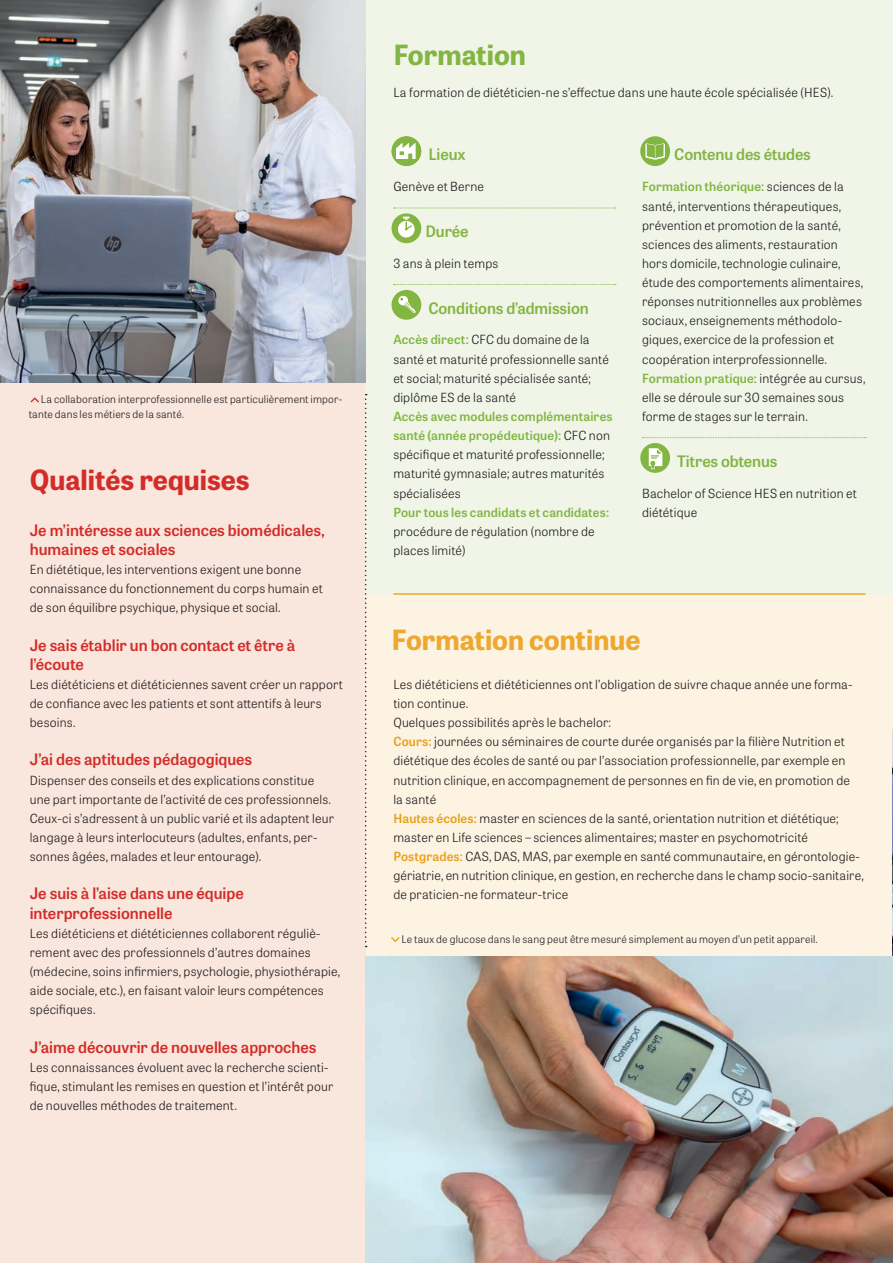
<style>
.page{position:relative;width:893px;height:1263px;background:#fff}
.page>*{position:absolute;margin:0;border:0;box-sizing:border-box;transform-origin:0 0}
.t1{font:700 27.75px "Tablet Gothic";color:#eda830}
.t2{font:700 27.75px "Tablet Gothic";color:#d32c29}
.t3{font:700 27.75px "Tablet Gothic";color:#82b542}
.t4{font:600 15.75px/19.2px "Tablet Gothic";color:#d32c29}
.t5{font:600 15.75px "Tablet Gothic";letter-spacing:-.005em;color:#82b542}
.t6{font:300 12.6px/19.2px "Tablet Gothic";letter-spacing:.015em;color:#231f20}
.t7{font:600 12.6px "Tablet Gothic";letter-spacing:.015em;color:#82b542}
.t8{font:300 10.5px/14.4px "Tablet Gothic";letter-spacing:.015em;color:#231f20}
.s1{font-weight:600;color:#82b542}
.s2{font-weight:600;color:#eaa016}
</style>
<div class="page">
<div style="left:366px;top:594px;width:527px;height:669px;background:#fcf3e3"></div>
<div style="left:0;top:0;width:366px;height:1263px;background:#f9e6dc"></div>
<div style="left:366px;top:0;width:527px;height:594px;background:#f0f5e8"></div>
<img style="left:0;top:0;width:366px;height:383px">
<svg style="left:31px;top:397px;width:8px;height:5px"></svg>
<svg style="left:365px;top:394px;width:2px;height:553px"></svg>
<img style="left:892px;top:729px;width:1px;height:262px">
<svg style="left:394px;top:208px;width:222px;height:1px"></svg>
<svg style="left:394px;top:284px;width:222px;height:1px"></svg>
<div style="left:391px;top:136px;width:30px;height:30px;background:#82b542;border-radius:50%"></div>
<svg style="left:396px;top:143px;width:20px;height:16px"></svg>
<div style="left:391px;top:213px;width:30px;height:30px;background:#82b542;border-radius:50%"></div>
<svg style="left:398px;top:217px;width:17px;height:21px"></svg>
<div style="left:391px;top:290px;width:30px;height:30px;background:#82b542;border-radius:50%"></div>
<svg style="left:398px;top:295px;width:18px;height:18px"></svg>
<svg style="left:642px;top:437px;width:224px;height:1px"></svg>
<div style="left:640px;top:136px;width:30px;height:30px;background:#82b542;border-radius:50%"></div>
<svg style="left:645px;top:143px;width:20px;height:17px"></svg>
<svg style="left:640px;top:443px;width:30px;height:30px"></svg>
<svg style="left:649px;top:448px;width:13px;height:22px"></svg>
<hr style="left:393px;top:593px;width:472px;height:2px;background:#eda830">
<img style="left:366px;top:957px;width:527px;height:306px">
<svg style="left:391px;top:937px;width:8px;height:5px"></svg>
<p class="t8" style="left:29px;top:392px;width:315px;text-indent:12px">La collaboration interprofessionnelle est particulièrement impor&shy;tante dans les métiers de la santé.</p>
<h1 class="t2" style="left:30px;top:460px;width:221px">Qualités requises</h1>
<p class="t4" style="left:30px;top:520px;width:297px">Je m’intéresse aux sciences biomédicales, humaines et sociales</p>
<p class="t6" style="left:30px;top:559px;width:294px">En diététique, les interventions exigent une bonne connaissance du fonctionnement du corps humain et de son équilibre psychique, physique et social.</p>
<p class="t4" style="left:30px;top:635px;width:267px">Je sais établir un bon contact et être à l’écoute</p>
<p class="t6" style="left:30px;top:674px;width:315px">Les diététiciens et diététiciennes savent créer un rapport de confiance avec les patients et sont attentifs à leurs besoins.</p>
<p class="t4" style="left:30px;top:749px;width:224px">J’ai des aptitudes pédagogiques</p>
<p class="t6" style="left:30px;top:770px;width:306px">Dispenser des conseils et des explications constitue une part importante de l’activité de ces professionnels.<br>Ceux-ci s’adressent à un public varié et ils adaptent leur langage à leurs interlocuteurs (adultes, enfants, per&shy;sonnes âgées, malades et leur entourage).</p>
<p class="t4" style="left:30px;top:883px;width:216px">Je suis à l’aise dans une équipe interprofessionnelle</p>
<p class="t6" style="left:30px;top:923px;width:312px">Les diététiciens et diététiciennes collaborent réguliè&shy;rement avec des professionnels d’autres domaines (médecine, soins infirmiers, psychologie, physiothérapie, aide sociale, etc.), en faisant valoir leurs compétences spécifiques.</p>
<p class="t4" style="left:30px;top:1036px;width:288px">J’aime découvrir de nouvelles approches</p>
<p class="t6" style="left:30px;top:1057px;width:305px">Les connaissances évoluent avec la recherche scienti&shy;fique, stimulant les remises en question et l’intérêt pour de nouvelles méthodes de traitement.</p>
<h1 class="t3" style="left:393px;top:36px;width:134px">Formation</h1>
<p class="t6" style="left:393px;top:83px;width:441px">La formation de diététicien-ne s’effectue dans une haute école spécialisée (HES).</p>
<p class="t5" style="left:428px;top:143px;width:39px">Lieux</p>
<p class="t6" style="left:393px;top:177px;width:92px">Genève et Berne</p>
<p class="t5" style="left:425px;top:220px;width:45px">Durée</p>
<p class="t6" style="left:393px;top:253px;width:107px">3 ans à plein temps</p>
<p class="t5" style="left:428px;top:297px;width:162px">Conditions d’admission</p>
<p class="t6" style="left:393px;top:330px;width:217px"><span class="s1">Accès direct:</span> CFC du domaine de la santé et maturité professionnelle santé et social; maturité spécialisée santé; diplôme ES de la santé</p>
<p class="t6" style="left:393px;top:406px;width:221px"><span class="s1">Accès avec modules complémentaires santé (année propédeutique):</span> CFC non spécifique et maturité professionnelle; maturité gymnasiale; autres maturités spécialisées</p>
<p class="t7" style="left:393px;top:503px;width:217px">Pour tous les candidats et candidates:</p>
<p class="t6" style="left:393px;top:521px;width:203px">procédure de régulation (nombre de places limité)</p>
<p class="t5" style="left:674px;top:143px;width:138px">Contenu des études</p>
<p class="t6" style="left:642px;top:177px;width:225px"><span class="s1">Formation théorique:</span> sciences de la santé, interventions thérapeutiques, prévention et promotion de la santé, sciences des aliments, restauration hors domicile, technologie culinaire, étude des comportements alimentaires, réponses nutritionnelles aux problèmes sociaux, enseignements méthodolo&shy;giques, exercice de la profession et coopération interprofessionnelle.<br><span class="s1">Formation pratique:</span> intégrée au cursus, elle se déroule sur 30 semaines sous forme de stages sur le terrain.</p>
<p class="t5" style="left:677px;top:450px;width:102px">Titres obtenus</p>
<p class="t6" style="left:642px;top:483px;width:216px">Bachelor of Science HES en nutrition et diététique</p>
<h1 class="t1" style="left:391px;top:620px;width:250px">Formation continue</h1>
<p class="t6" style="left:393px;top:674px;width:472px">Les diététiciens et diététiciennes ont l’obligation de suivre chaque année une forma&shy;tion continue.<br>Quelques possibilités après le bachelor:<br><span class="s2">Cours:</span> journées ou séminaires de courte durée organisés par la filière Nutrition et diététique des écoles de santé ou par l’association professionnelle, par exemple en nutrition clinique, en accompagnement de personnes en fin de vie, en promotion de<br>la santé<br><span class="s2">Hautes écoles:</span> master en sciences de la santé, orientation nutrition et diététique; master en Life sciences – sciences alimentaires; master en psychomotricité <span class="s2">Postgrades:</span> CAS, DAS, MAS, par exemple en santé communautaire, en gérontologie&shy;gériatrie, en nutrition clinique, en gestion, en recherche dans le champ socio-sanitaire, de praticien-ne formateur-trice</p>
<p class="t8" style="left:401px;top:932px;width:418px">Le taux de glucose dans le sang peut être mesuré simplement au moyen d’un petit appareil.</p>
</div>
